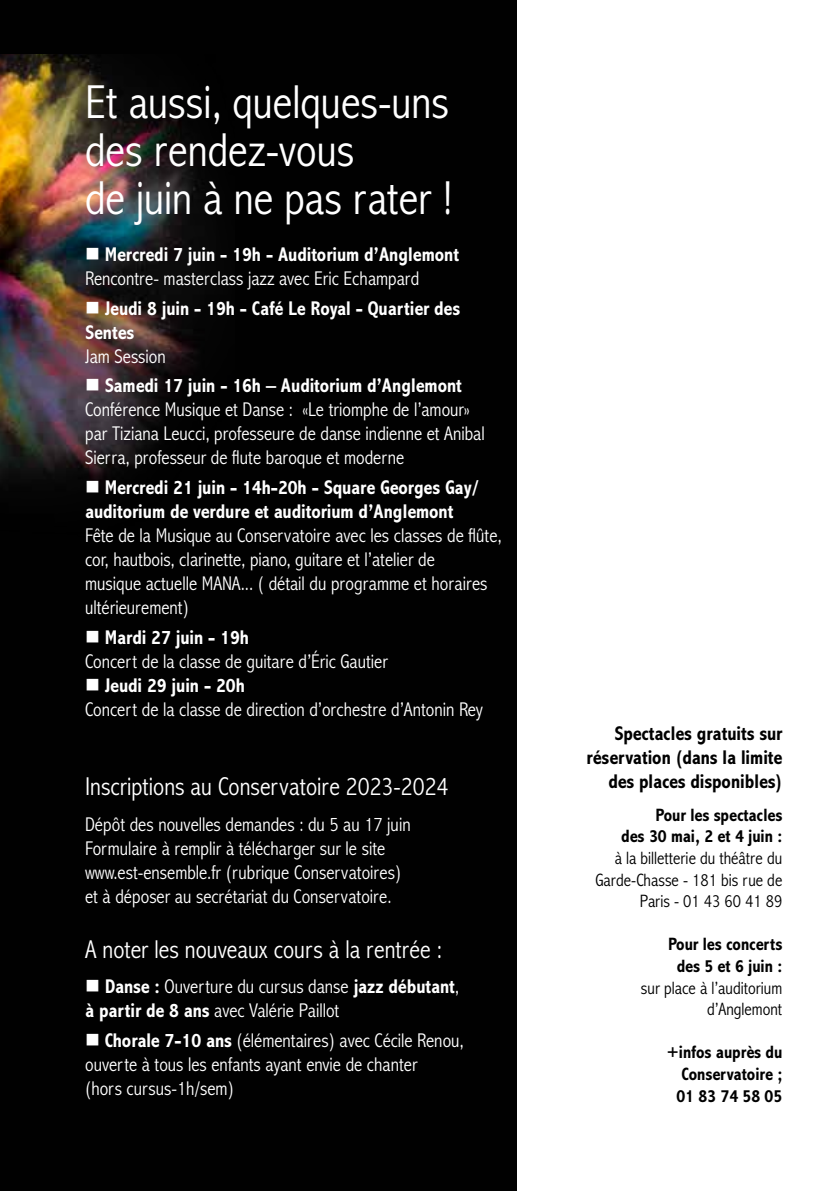
<style>
.page{position:relative;width:840px;height:1191px;background:#fff}
.page>*{position:absolute;margin:0;border:0;box-sizing:border-box;transform-origin:0 0}
.t1{font:300 condensed 48px/48px "Abadi MT Pro";color:#fff}
.t2{font:300 condensed 26px "Abadi MT Pro";color:#fff}
.t3{font:300 condensed 20px/24px "Abadi MT Pro";color:#fff}
.t4{font:700 condensed 20px/24px "Abadi MT Pro";color:#fff}
.t5{font:700 condensed 20px/24px "Abadi MT Pro";color:#000;text-align:right}
.t6{font:700 condensed 18px/21.6px "Abadi MT Pro";color:#000;text-align:right}
.t7{font:300 condensed 18px/21.6px "Abadi MT Pro";color:#000;text-align:right}
.s1{font-weight:700}
</style>
<div class="page">
<div style="left:0;top:0;width:516px;height:1191px;background:#010101"></div>
<img style="left:0;top:55px;width:234px;height:495px">
<h1 class="t1" style="left:85px;top:80px;width:369px">Et aussi, quelques-uns des rendez-vous<br>de juin à ne pas rater !</h1>
<p class="t3" style="left:85px;top:243px;width:375px">■ <span class="s1">Mercredi 7 juin - 19h - Auditorium d’Anglemont<br></span>Rencontre- masterclass jazz avec Eric Echampard</p>
<p class="t4" style="left:85px;top:296px;width:376px">■ Jeudi 8 juin - 19h - Café Le Royal - Quartier des<br>Sentes</p>
<p class="t3" style="left:85px;top:344px;width:82px">Jam Session</p>
<p class="t3" style="left:85px;top:374px;width:401px">■ <span class="s1">Samedi 17 juin - 16h – Auditorium d’Anglemont </span>Conférence Musique et Danse : «Le triomphe de l’amour» par Tiziana Leucci, professeure de danse indienne et Anibal Sierra, professeur de flute baroque et moderne</p>
<p class="t4" style="left:85px;top:476px;width:395px">■ Mercredi 21 juin - 14h-20h - Square Georges Gay/ auditorium de verdure et auditorium d’Anglemont</p>
<p class="t3" style="left:85px;top:524px;width:418px">Fête de la Musique au Conservatoire avec les classes de flûte, cor, hautbois, clarinette, piano, guitare et l’atelier de<br>musique actuelle MANA... ( détail du programme et horaires ultérieurement)</p>
<p class="t3" style="left:85px;top:625px;width:304px">■ <span class="s1">Mardi 27 juin - 19h<br></span>Concert de la classe de guitare d’Éric Gautier</p>
<p class="t3" style="left:85px;top:673px;width:399px">■ <span class="s1">Jeudi 29 juin - 20h<br></span>Concert de la classe de direction d’orchestre d’Antonin Rey</p>
<h2 class="t2" style="left:85px;top:772px;width:365px">Inscriptions au Conservatoire 2023-2024</h2>
<p class="t3" style="left:85px;top:812px;width:327px">Dépôt des nouvelles demandes : du 5 au 17 juin Formulaire à remplir à télécharger sur le site www.est-ensemble.fr (rubrique Conservatoires) et à déposer au secrétariat du Conservatoire.</p>
<h2 class="t2" style="left:85px;top:935px;width:358px">A noter les nouveaux cours à la rentrée :</h2>
<p class="t3" style="left:85px;top:975px;width:375px">■ <span class="s1">Danse :</span> Ouverture du cursus danse <span class="s1">jazz débutant</span>, <span class="s1">à partir de 8 ans</span> avec Valérie Paillot</p>
<p class="t3" style="left:85px;top:1028px;width:380px">■ <span class="s1">Chorale 7-10 ans</span> (élémentaires) avec Cécile Renou, ouverte à tous les enfants ayant envie de chanter<br>(hors cursus-1h/sem)</p>
<p class="t5" style="left:586px;top:721px;width:197px">Spectacles gratuits sur réservation (dans la limite des places disponibles)</p>
<p class="t6" style="left:621px;top:804px;width:162px">Pour les spectacles<br>des 30 mai, 2 et 4 juin :</p>
<p class="t7" style="left:595px;top:847px;width:188px">à la billetterie du théâtre du<br>Garde-Chasse - 181 bis rue de<br>Paris - 01 43 60 41 89</p>
<p class="t6" style="left:667px;top:934px;width:116px;text-align:center">Pour les concerts des 5 et 6 juin :</p>
<p class="t7" style="left:640px;top:977px;width:143px">sur place à l’auditorium d’Anglemont</p>
<p class="t6" style="left:676px;top:1042px;width:107px;text-align:justify;text-indent:-9px">+infos auprès du Conservatoire ; 01 83 74 58 05</p>
</div>
